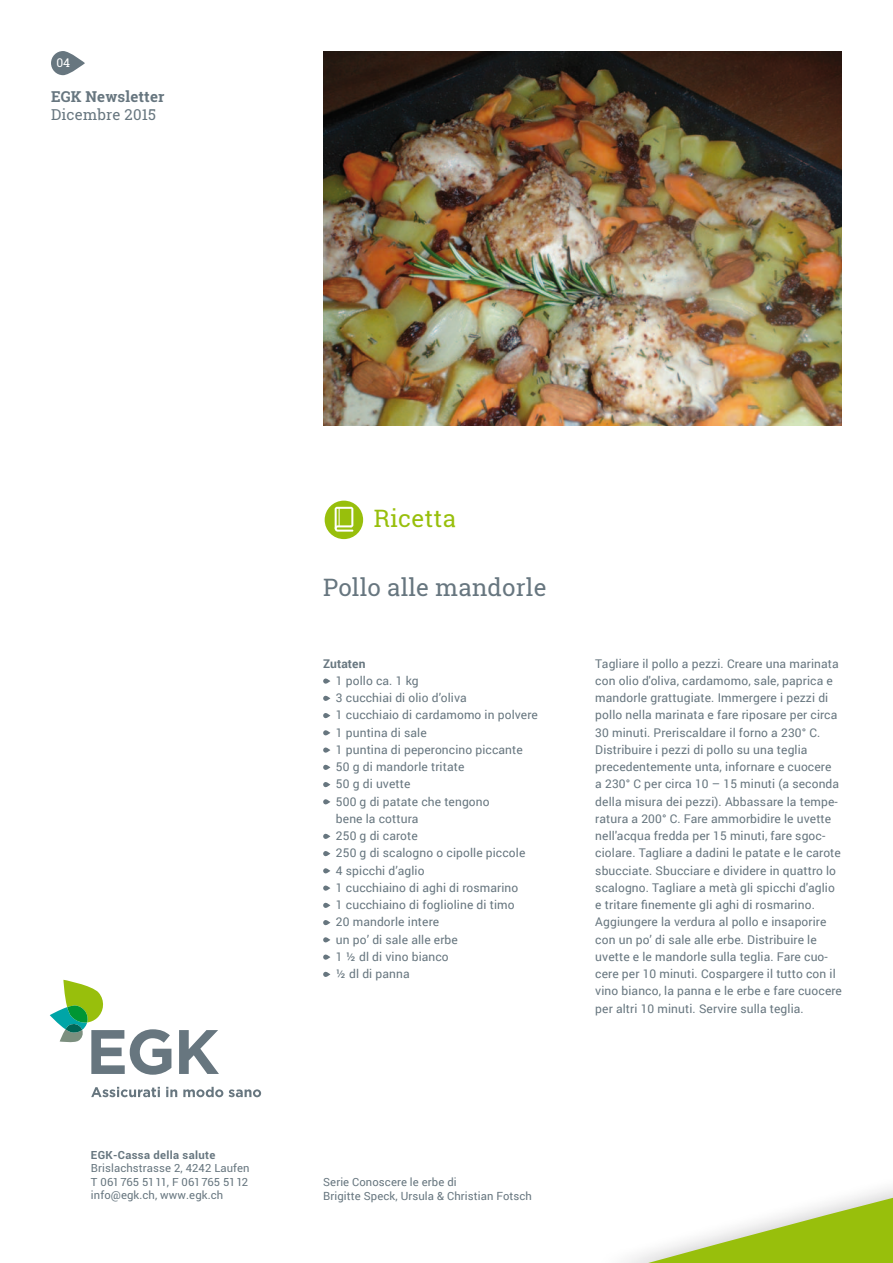
<style>
.page{position:relative;width:893px;height:1263px;background:#fff}
.page>*{position:absolute;margin:0;border:0;box-sizing:border-box;transform-origin:0 0}
.t1{font:24px "Roboto Slab";letter-spacing:.01em;color:#67767f}
.t2{font:24px "Roboto Slab";letter-spacing:.01em;color:#98bf0c}
.t3{font:700 15px "Roboto Slab";letter-spacing:.01em;color:#67767f}
.t4{font:15px "Roboto Slab";letter-spacing:.01em;color:#67767f}
.t5{font:12px/17.2px "Roboto";letter-spacing:.01em;color:#67767f}
.t6{font:700 12px "Roboto";letter-spacing:.01em;color:#67767f}
.t7{font:12px "Roboto Slab";color:#fff}
.t8{font:11.25px/13.5px "Roboto";letter-spacing:.01em;color:#67767f}
.t9{font:700 11.25px "Roboto";letter-spacing:.03em;color:#67767f}
</style>
<div class="page">
<div style="left:325px;top:501px;width:38px;height:38px;background:#98bf0c;border-radius:50%"></div>
<svg style="left:335px;top:507px;width:18px;height:25px"></svg>
<svg style="left:624px;top:1194px;width:269px;height:69px"></svg>
<svg style="left:51px;top:51px;width:34px;height:24px"></svg>
<svg style="left:91px;top:1087px;width:69px;height:10px"></svg>
<svg style="left:166px;top:1087px;width:11px;height:10px"></svg>
<svg style="left:183px;top:1087px;width:40px;height:10px"></svg>
<svg style="left:229px;top:1089px;width:32px;height:8px"></svg>
<svg style="left:50px;top:980px;width:121px;height:95px"></svg>
<svg style="left:179px;top:1030px;width:40px;height:44px"></svg>
<svg style="left:323px;top:678px;width:7px;height:6px"></svg>
<svg style="left:323px;top:696px;width:7px;height:5px"></svg>
<svg style="left:323px;top:713px;width:7px;height:5px"></svg>
<svg style="left:323px;top:730px;width:7px;height:5px"></svg>
<svg style="left:323px;top:747px;width:7px;height:6px"></svg>
<svg style="left:323px;top:765px;width:7px;height:5px"></svg>
<svg style="left:323px;top:782px;width:7px;height:5px"></svg>
<svg style="left:323px;top:799px;width:7px;height:5px"></svg>
<svg style="left:323px;top:834px;width:7px;height:5px"></svg>
<svg style="left:323px;top:851px;width:7px;height:5px"></svg>
<svg style="left:323px;top:868px;width:7px;height:5px"></svg>
<svg style="left:323px;top:885px;width:7px;height:6px"></svg>
<svg style="left:323px;top:903px;width:7px;height:5px"></svg>
<svg style="left:323px;top:920px;width:7px;height:5px"></svg>
<svg style="left:323px;top:937px;width:7px;height:5px"></svg>
<svg style="left:323px;top:954px;width:7px;height:6px"></svg>
<svg style="left:323px;top:972px;width:7px;height:5px"></svg>
<img style="left:323px;top:51px;width:519px;height:375px">
<p class="t7" style="left:56px;top:54px;width:15px">04</p>
<p class="t3" style="left:51px;top:86px;width:115px">EGK Newsletter</p>
<p class="t4" style="left:51px;top:104px;width:106px">Dicembre 2015</p>
<p class="t9" style="left:91px;top:1147px;width:126px">EGK-Cassa della salute</p>
<p class="t8" style="left:91px;top:1161px;width:160px">Brislachstrasse 2, 4242 Laufen<br>T 061 765 5111, F 061 765 5112 info@egk.ch, www.egk.ch</p>
<h1 class="t2" style="left:374px;top:502px;width:84px">Ricetta</h1>
<h1 class="t1" style="left:323px;top:571px;width:225px">Pollo alle mandorle</h1>
<p class="t6" style="left:323px;top:655px;width:44px">Zutaten</p>
<p class="t5" style="left:336px;top:671px;width:203px">1 pollo ca. 1 kg<br>3 cucchiai di olio d’oliva<br>1 cucchiaio di cardamomo in polvere<br>1 puntina di sale<br>1 puntina di peperoncino piccante<br>50 g di mandorle tritate<br>50 g di uvette<br>500 g di patate che tengono<br>bene la cottura<br>250 g di carote<br>250 g di scalogno o cipolle piccole<br>4 spicchi d’aglio<br>1 cucchiaino di aghi di rosmarino<br>1 cucchiaino di foglioline di timo<br>20 mandorle intere<br>un po’ di sale alle erbe<br>1 ½ dl di vino bianco<br>½ dl di panna</p>
<p class="t5" style="left:595px;top:654px;width:248px">Tagliare il pollo a pezzi. Creare una marinata con olio d'oliva, cardamomo, sale, paprica e mandorle grattugiate. Immergere i pezzi di pollo nella marinata e fare riposare per circa 30 minuti. Preriscaldare il forno a 230° C.<br>Distribuire i pezzi di pollo su una teglia precedentemente unta, infornare e cuocere<br>a 230° C per circa 10 – 15 minuti (a seconda della misura dei pezzi). Abbassare la tempe&shy;ratura a 200° C. Fare ammorbidire le uvette nell'acqua fredda per 15 minuti, fare sgoc&shy;ciolare. Tagliare a dadini le patate e le carote sbucciate. Sbucciare e dividere in quattro lo scalogno. Tagliare a metà gli spicchi d'aglio e tritare finemente gli aghi di rosmarino.<br>Aggiungere la verdura al pollo e insaporire con un po’ di sale alle erbe. Distribuire le uvette e le mandorle sulla teglia. Fare cuo&shy;cere per 10 minuti. Cospargere il tutto con il vino bianco, la panna e le erbe e fare cuocere per altri 10 minuti. Servire sulla teglia.</p>
<p class="t8" style="left:323px;top:1175px;width:210px">Serie Conoscere le erbe di<br>Brigitte Speck, Ursula &amp; Christian Fotsch</p>
</div>
